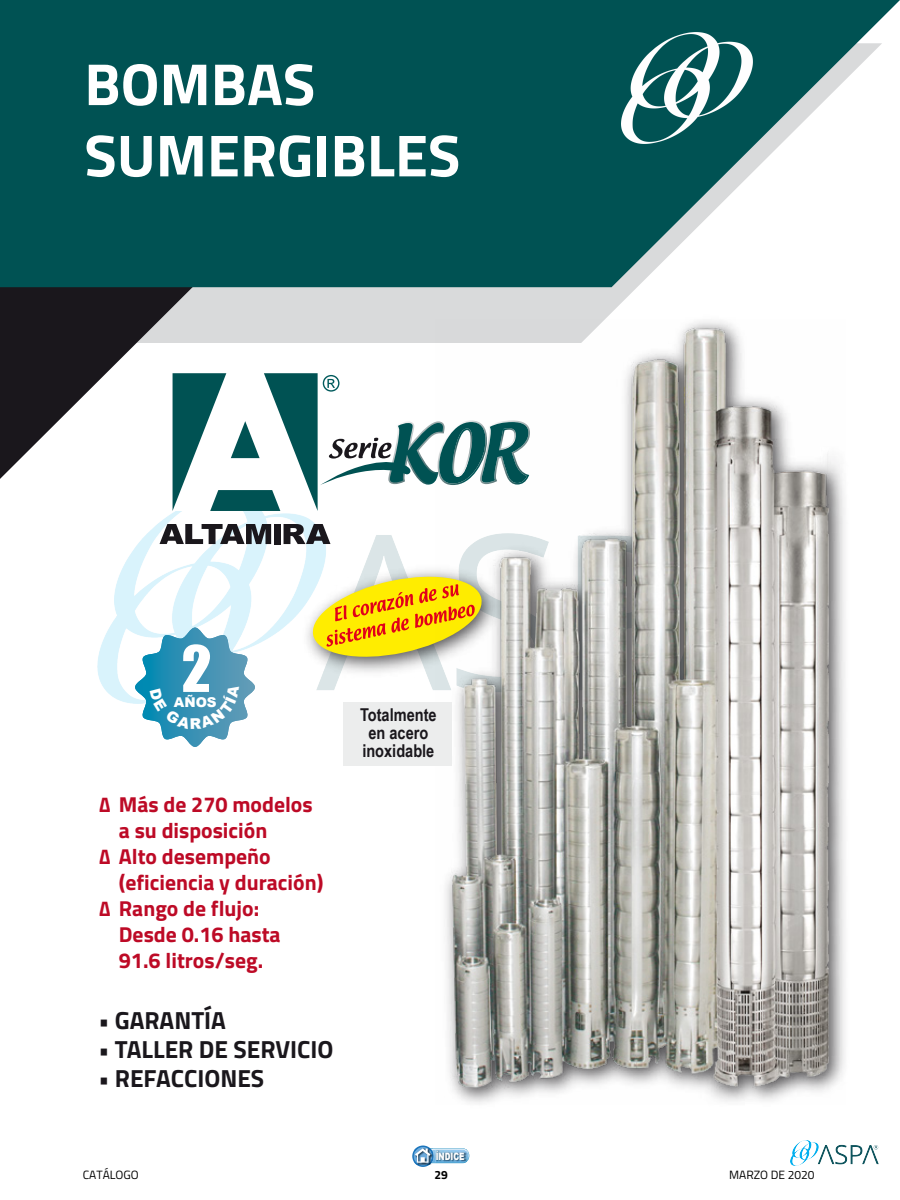
<style>
.page{position:relative;width:900px;height:1200px;background:#fff}
.page>*{position:absolute;margin:0;border:0;box-sizing:border-box;transform-origin:0 0}
.t1{font:700 59.4px/71.2px "Titillium Web";color:#fff}
.t2{font:59.1px "Impact";color:#fff}
.t3{font:700 24.75px "Titillium Web";color:#1a171c}
.t4{font:700 21.6px "Titillium Web";color:#bd0a26}
.t5{font:700 17.7px/17.7px "Arial Narrow";color:#1a171c;text-align:center}
.t6{font:900 13.5px "Arial";color:#fff}
.t7{font:12px "Titillium Web";color:#000}
.t8{font:700 12px "Titillium Web";color:#000}
.t9{font:900 10.05px "Arial";color:#fff;scale:.74 1}
</style>
<div class="page">
<img style="left:97px;top:496px;width:339px;height:207px">
<svg style="left:412px;top:1152px;width:19px;height:15px"></svg>
<svg style="left:413px;top:1146px;width:56px;height:18px"></svg>
<div style="left:273px;top:287px;width:364px;height:56px;background:#d9dadb"></div>
<svg style="left:0;top:287px;width:273px;height:192px"></svg>
<svg style="left:0;top:0;width:900px;height:287px;fill:#005253"></svg>
<img style="left:295px;top:559px;width:141px;height:124px">
<svg style="left:310px;top:571px;width:126px;height:91px"></svg>
<div style="left:274px;top:524px;width:7px;height:20px;background:#1a171c"></div>
<svg style="left:284px;top:524px;width:46px;height:20px"></svg>
<svg style="left:160px;top:524px;width:111px;height:20px"></svg>
<svg style="left:173px;top:373px;width:263px;height:138px"></svg>
<img style="left:436px;top:311px;width:201px;height:9px">
<img style="left:436px;top:320px;width:409px;height:784px">
<div style="left:344px;top:703px;width:108px;height:63px;background:#eceded"></div>
<img style="left:621px;top:33px;width:131px;height:111px">
<img style="left:790px;top:1140px;width:89px;height:26px">
<svg style="left:135px;top:628px;width:120px;height:119px"></svg>
<p class="t1" style="left:84px;top:46px;width:378px">BOMBAS<br>SUMERGIBLES</p>
<p class="t2" style="left:182px;top:623px;width:31px">2</p>
<p class="t6" style="left:174px;top:692px;width:44px">AÑOS</p>
<p class="t4" style="left:99px;top:788px;width:215px">∆ Más de 270 modelos</p>
<p class="t4" style="left:119px;top:814px;width:150px">a su disposición</p>
<p class="t4" style="left:99px;top:840px;width:173px">∆ Alto desempeño</p>
<p class="t4" style="left:119px;top:866px;width:206px">(eficiencia y duración)</p>
<p class="t4" style="left:99px;top:892px;width:162px">∆ Rango de flujo:</p>
<p class="t4" style="left:119px;top:918px;width:163px">Desde 0.16 hasta</p>
<p class="t4" style="left:119px;top:944px;width:146px">91.6 litros/seg.</p>
<p class="t3" style="left:98px;top:1001px;width:129px">• GARANTÍA</p>
<p class="t3" style="left:98px;top:1030px;width:237px">• TALLER DE SERVICIO</p>
<p class="t3" style="left:98px;top:1059px;width:167px">• REFACCIONES</p>
<p class="t5" style="left:360px;top:705px;width:78px">Totalmente en acero inoxidable</p>
<p class="t9" style="left:436px;top:1149px;width:41px">ÍNDICE</p>
<p class="t8" style="left:434px;top:1166px;width:15px">29</p>
<p class="t7" style="left:729px;top:1166px;width:87px">MARZO DE 2020</p>
</div>
